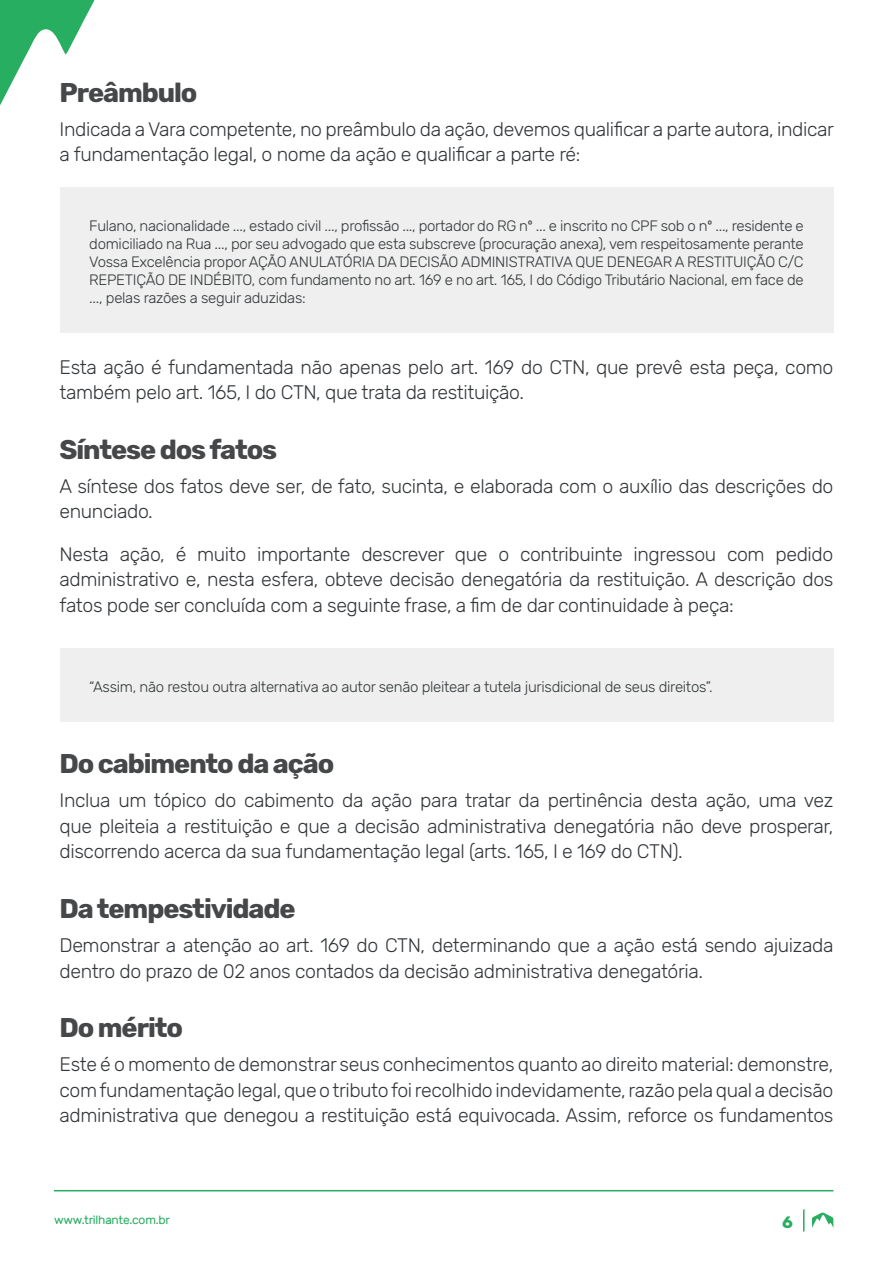
<style>
.page{position:relative;width:893px;height:1263px;background:#fff}
.page>*{position:absolute;margin:0;border:0;box-sizing:border-box;transform-origin:0 0}
.Título_3{font:700 27px "Rubik";letter-spacing:-.04em;color:#454749}
.Parágrafo_Texto{font:300 19.5px/25.5px "Rubik";letter-spacing:-.02em;color:#33373a}
.t1{font:700 16.5px "Rubik";color:#27ae60}
.t2{font:300 15px/18px "Rubik";letter-spacing:-.02em;color:#33373a;text-align:justify}
.t3{font:12px "Rubik";letter-spacing:-.02em;color:#27ae60}
</style>
<div class="page">
<svg style="left:0;top:0;width:95px;height:106px"></svg>
<svg style="left:803px;top:1209px;width:1px;height:22px"></svg>
<svg style="left:811px;top:1212px;width:23px;height:16px"></svg>
<hr style="left:54px;top:1190px;width:779px;height:1px;background:#27ae60">
<div style="left:60px;top:187px;width:773px;height:146px;background:#eeefee"></div>
<div style="left:60px;top:648px;width:773px;height:74px;background:#eeefee"></div>
<p class="Título_3" style="left:60px;top:77px;width:139px">Preâmbulo</p>
<p class="Parágrafo_Texto" style="left:60px;top:117px;width:776px">Indicada a Vara competente, no preâmbulo da ação, devemos qualificar a parte autora, indicar a fundamentação legal, o nome da ação e qualificar a parte ré:</p>
<p class="t2" style="left:89px;top:217px;width:716px">Fulano, nacionalidade ..., estado civil ..., profissão ..., portador do RG nº ... e inscrito no CPF sob o nº ..., residente e domiciliado na Rua ..., por seu advogado que esta subscreve (procuração anexa), vem respeitosamente perante Vossa Excelência propor AÇÃO ANULATÓRIA DA DECISÃO ADMINISTRATIVA QUE DENEGAR A RESTITUIÇÃO C/C REPETIÇÃO DE INDÉBITO, com fundamento no art. 169 e no art. 165, I do Código Tributário Nacional, em face de ..., pelas razões a seguir aduzidas:</p>
<p class="Parágrafo_Texto" style="left:60px;top:355px;width:775px">Esta ação é fundamentada não apenas pelo art. 169 do CTN, que prevê esta peça, como também pelo art. 165, I do CTN, que trata da restituição.</p>
<p class="Título_3" style="left:60px;top:434px;width:219px">Síntese dos fatos</p>
<p class="Parágrafo_Texto" style="left:60px;top:474px;width:775px">A síntese dos fatos deve ser, de fato, sucinta, e elaborada com o auxílio das descrições do enunciado.</p>
<p class="Parágrafo_Texto" style="left:60px;top:542px;width:775px;text-align:justify">Nesta ação, é muito importante descrever que o contribuinte ingressou com pedido administrativo e, nesta esfera, obteve decisão denegatória da restituição. A descrição dos fatos pode ser concluída com a seguinte frase, a fim de dar continuidade à peça:</p>
<p class="t2" style="left:89px;top:678px;width:625px">“Assim, não restou outra alternativa ao autor senão pleitear a tutela jurisdicional de seus direitos”.</p>
<p class="Título_3" style="left:60px;top:748px;width:276px">Do cabimento da ação</p>
<p class="Parágrafo_Texto" style="left:60px;top:788px;width:775px;text-align:justify">Inclua um tópico do cabimento da ação para tratar da pertinência desta ação, uma vez que pleiteia a restituição e que a decisão administrativa denegatória não deve prosperar, discorrendo acerca da sua fundamentação legal (arts. 165, I e 169 do CTN).</p>
<p class="Título_3" style="left:60px;top:893px;width:238px">Da tempestividade</p>
<p class="Parágrafo_Texto" style="left:60px;top:933px;width:775px">Demonstrar a atenção ao art. 169 do CTN, determinando que a ação está sendo ajuizada dentro do prazo de 02 anos contados da decisão administrativa denegatória.</p>
<p class="Título_3" style="left:60px;top:1012px;width:125px">Do mérito</p>
<p class="Parágrafo_Texto" style="left:60px;top:1052px;width:775px;text-align:justify">Este é o momento de demonstrar seus conhecimentos quanto ao direito material: demonstre, com fundamentação legal, que o tributo foi recolhido indevidamente, razão pela qual a decisão administrativa que denegou a restituição está equivocada. Assim, reforce os fundamentos</p>
<p class="t3" style="left:54px;top:1213px;width:117px">www.trilhante.com.br</p>
<p class="t1" style="left:782px;top:1212px;width:12px">6</p>
</div>
